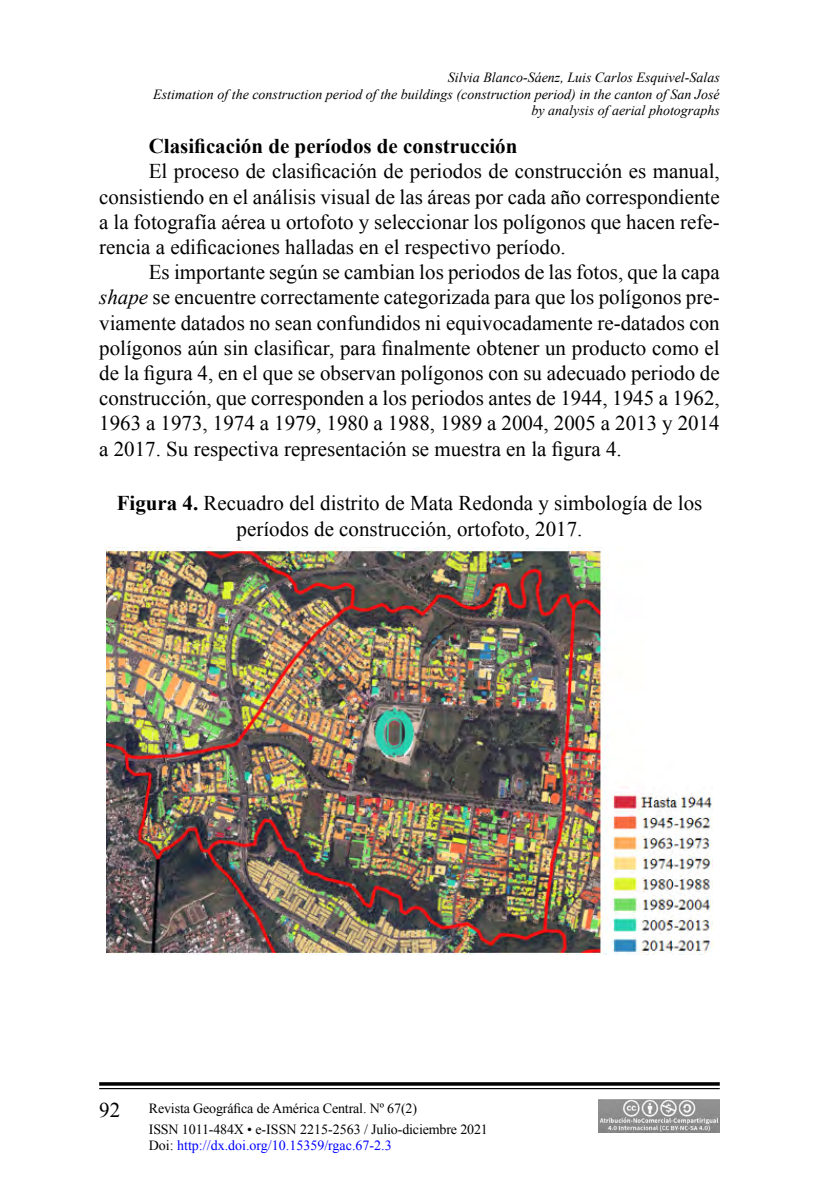
<style>
.page{position:relative;width:819px;height:1197px;background:#fff}
.page>*{position:absolute;margin:0;border:0;box-sizing:border-box;transform-origin:0 0}
.t1{font:21px/25.2px "Times New Roman";color:#000;text-align:justify}
.t2{font:700 21px "Times New Roman";color:#000}
.t3{font:italic 14px/16.8px "Times New Roman";color:#000;text-align:right}
.t4{font:14px/21px "Times New Roman";letter-spacing:-.01em;color:#000}
.t5{font:14px "Times New Roman";color:#00f}
.s1{font-style:italic}
.s2{font-weight:700}
.s3{color:#000}
</style>
<div class="page">
<svg style="left:99px;top:1082px;width:621px;height:4px;background:#1f1f1f"></svg>
<hr style="left:99px;top:1088px;width:621px;height:1px;background:#000">
<img style="left:599px;top:1099px;width:121px;height:34px">
<img style="left:107px;top:548px;width:605px;height:406px">
<p class="t3" style="left:153px;top:68px;width:568px">Silvia Blanco-Sáenz, Luis Carlos Esquivel-Salas<br>Estimation of the construction period of the buildings (construction period) in the canton of San José by analysis of aerial photographs</p>
<p class="t2" style="left:149px;top:132px;width:370px">Clasificación de períodos de construcción</p>
<p class="t1" style="left:99px;top:158px;width:622px;text-indent:50px">El proceso de clasificación de periodos de construcción es manual, consistiendo en el análisis visual de las áreas por cada año correspondiente a la fotografía aérea u ortofoto y seleccionar los polígonos que hacen refe&shy;rencia a edificaciones halladas en el respectivo período.</p>
<p class="t1" style="left:99px;top:259px;width:622px;text-indent:50px">Es importante según se cambian los periodos de las fotos, que la capa <span class="s1">shape</span> se encuentre correctamente categorizada para que los polígonos pre&shy;viamente datados no sean confundidos ni equivocadamente re-datados con polígonos aún sin clasificar, para finalmente obtener un producto como el de la figura 4, en el que se observan polígonos con su adecuado periodo de construcción, que corresponden a los periodos antes de 1944, 1945 a 1962, 1963 a 1973, 1974 a 1979, 1980 a 1988, 1989 a 2004, 2005 a 2013 y 2014 a 2017. Su respectiva representación se muestra en la figura 4.</p>
<p class="t1" style="left:117px;top:491px;width:587px;text-align:center"><span class="s2">Figura 4.</span> Recuadro del distrito de Mata Redonda y simbología de los períodos de construcción, ortofoto, 2017.</p>
<p class="t1" style="left:99px;top:1097px;width:22px">92</p>
<p class="t4" style="left:149px;top:1097px;width:341px">Revista Geográfica de América Central. Nº 67(2)<br>ISSN 1011-484X • e-ISSN 2215-2563 / Julio-diciembre 2021</p>
<p class="t5" style="left:149px;top:1136px;width:244px"><span class="s3">Doi:</span> http://dx.doi.org/10.15359/rgac.67-2.3</p>
</div>
